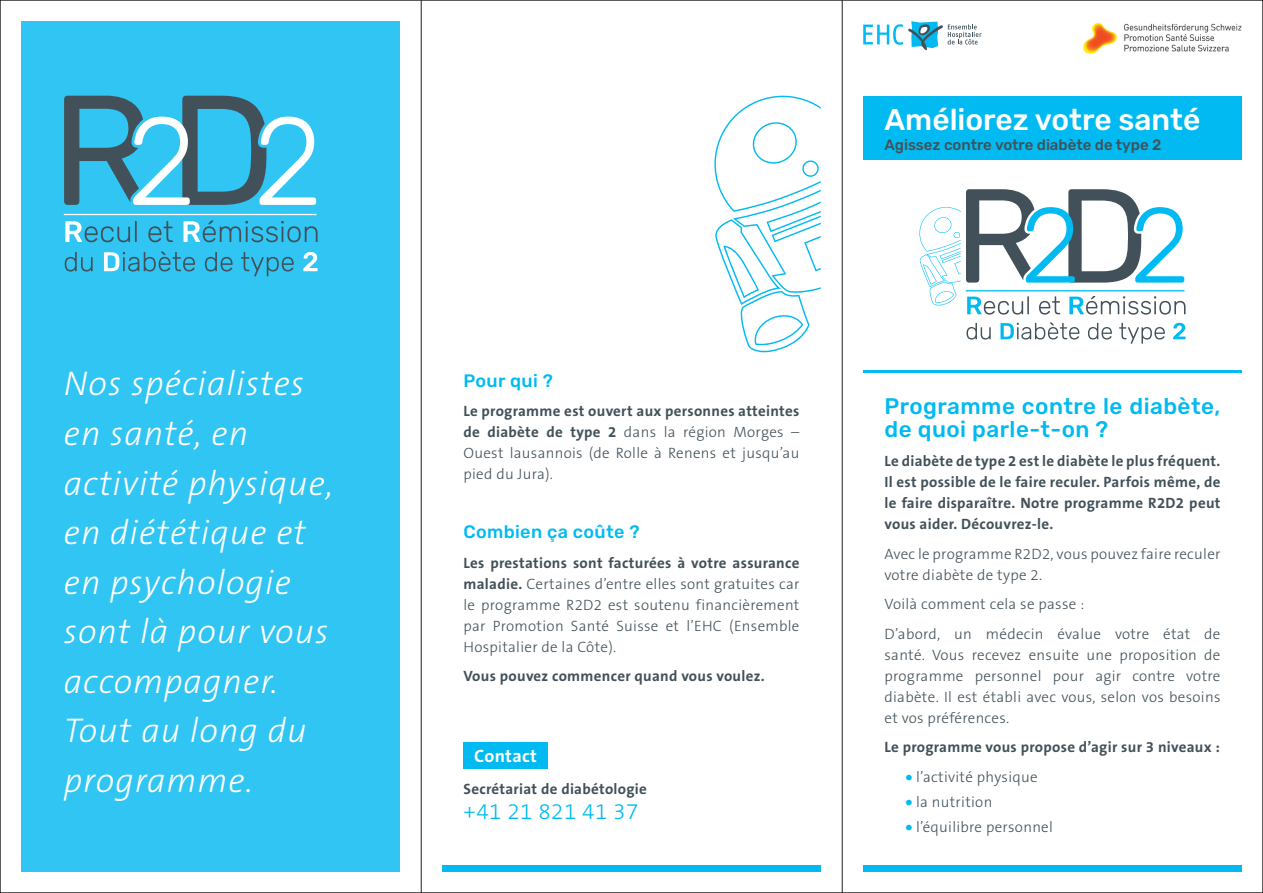
<style>
.page{position:relative;width:1263px;height:893px;background:#fff}
.page>*{position:absolute;margin:0;border:0;box-sizing:border-box;transform-origin:0 0}
.t1{font:italic 300 34.5px/49.5px "The Sans B W3";letter-spacing:.03em;color:#fff}
.t2{font:500 30px "Rubik";color:#fff}
.t3{font:500 22.5px/22.5px "Rubik";letter-spacing:.02em;color:#00baf1}
.t4{font:300 22.5px "The Sans B W3";letter-spacing:.02em;color:#00baf1}
.t5{font:500 18px "Rubik";letter-spacing:.02em;color:#00baf1}
.t6{font:700 18px "The Sans B W7";letter-spacing:.02em;color:#fff}
.t7{font:300 15px/21px "The Sans B W3";letter-spacing:.02em;color:#425159;text-align:justify}
.t8{font:700 15px/21px "The Sans B W7";letter-spacing:.02em;color:#425159;text-align:justify}
.t9{font:500 15px "Rubik";color:#425159}
.s1{font-family:"The Sans B W7";font-weight:700}
.s2{font-family:"The Sans B W9";font-weight:900;color:#00baf1}
</style>
<div class="page">
<div style="left:863px;top:865px;width:379px;height:7px;background:#00baf1"></div>
<hr style="left:863px;top:370px;width:379px;height:2px;background:#00baf1">
<div style="left:863px;top:96px;width:379px;height:63px;background:#00baf1"></div>
<div style="left:442px;top:865px;width:379px;height:7px;background:#00baf1"></div>
<div style="left:21px;top:21px;width:379px;height:851px;background:#30c5f3"></div>
<svg style="left:863px;top:21px;width:118px;height:29px"></svg>
<img style="left:1083px;top:22px;width:159px;height:32px">
<svg style="left:966px;top:323px;width:25px;height:17px"></svg>
<svg style="left:1000px;top:322px;width:79px;height:18px"></svg>
<svg style="left:1088px;top:323px;width:24px;height:17px"></svg>
<svg style="left:1119px;top:323px;width:46px;height:21px"></svg>
<svg style="left:1173px;top:323px;width:12px;height:16px"></svg>
<svg style="left:919px;top:189px;width:266px;height:126px"></svg>
<hr style="left:64px;top:214px;width:252px;height:1px;background:#fff">
<svg style="left:65px;top:221px;width:72px;height:21px"></svg>
<svg style="left:148px;top:221px;width:25px;height:21px"></svg>
<svg style="left:183px;top:221px;width:135px;height:21px"></svg>
<svg style="left:65px;top:252px;width:28px;height:19px"></svg>
<svg style="left:104px;top:252px;width:91px;height:19px"></svg>
<svg style="left:205px;top:252px;width:28px;height:19px"></svg>
<svg style="left:241px;top:252px;width:53px;height:24px"></svg>
<svg style="left:303px;top:252px;width:15px;height:19px"></svg>
<svg style="left:64px;top:96px;width:252px;height:109px"></svg>
<svg style="left:714px;top:95px;width:107px;height:258px"></svg>
<div style="left:463px;top:742px;width:85px;height:26px;background:#00baf1"></div>
<hr style="left:421px;top:0;width:1px;height:893px;background:#231f20">
<hr style="left:842px;top:0;width:1px;height:893px;background:#231f20">
<h1 class="t1" style="left:64px;top:360px;width:271px">Nos spécialistes en santé, en activité physique, en diététique et en psychologie sont là pour vous accompagner.<br>Tout au long du programme.</h1>
<h2 class="t2" style="left:884px;top:102px;width:317px">Améliorez votre santé</h2>
<p class="t9" style="left:884px;top:136px;width:278px">Agissez contre votre diabète de type 2</p>
<p class="t5" style="left:463px;top:370px;width:91px">Pour qui ?</p>
<p class="t8" style="left:463px;top:401px;width:337px">Le programme est ouvert aux personnes atteintes</p>
<p class="t7" style="left:463px;top:422px;width:337px"><span class="s1">de diabète de type 2</span> dans la région Morges – Ouest lausannois (de Rolle à Renens et jusqu’au pied du Jura).</p>
<p class="t5" style="left:463px;top:522px;width:178px">Combien ça coûte ?</p>
<p class="t8" style="left:463px;top:552px;width:337px">Les prestations sont facturées à votre assurance</p>
<p class="t7" style="left:463px;top:573px;width:337px"><span class="s1">maladie.</span> Certaines d’entre elles sont gratuites car le programme R2D2 est soutenu financièrement par Promotion Santé Suisse et l’EHC (Ensemble Hospitalier de la Côte).</p>
<p class="t8" style="left:463px;top:666px;width:303px">Vous pouvez commencer quand vous voulez.</p>
<p class="t6" style="left:474px;top:744px;width:64px">Contact</p>
<p class="t8" style="left:463px;top:778px;width:185px">Secrétariat de diabétologie</p>
<h3 class="t4" style="left:463px;top:797px;width:176px">+41 21 821 41 37</h3>
<h3 class="t3" style="left:884px;top:396px;width:337px">Programme contre le diabète, de quoi parle-t-on ?</h3>
<p class="t8" style="left:884px;top:451px;width:337px">Le diabète de type 2 est le diabète le plus fréquent.<br>Il est possible de le faire reculer. Parfois même, de le faire disparaître. Notre programme R2D2 peut vous aider. Découvrez-le.</p>
<p class="t7" style="left:884px;top:543px;width:337px">Avec le programme R2D2, vous pouvez faire reculer votre diabète de type 2.</p>
<p class="t7" style="left:884px;top:590px;width:337px;line-height:29.5px">Voilà comment cela se passe :<br>D’abord, un médecin évalue votre état de</p>
<p class="t7" style="left:884px;top:644px;width:337px">santé. Vous recevez ensuite une proposition de programme personnel pour agir contre votre diabète. Il est établi avec vous, selon vos besoins et vos préférences.</p>
<p class="t8" style="left:884px;top:737px;width:337px">Le programme vous propose d’agir sur 3 niveaux :</p>
<p class="t7" style="left:906px;top:766px;width:133px"><span class="s2">•</span> l’activité physique</p>
<p class="t7" style="left:906px;top:792px;width:88px"><span class="s2">•</span> la nutrition</p>
<p class="t7" style="left:906px;top:817px;width:149px"><span class="s2">•</span> l’équilibre personnel</p>
</div>
